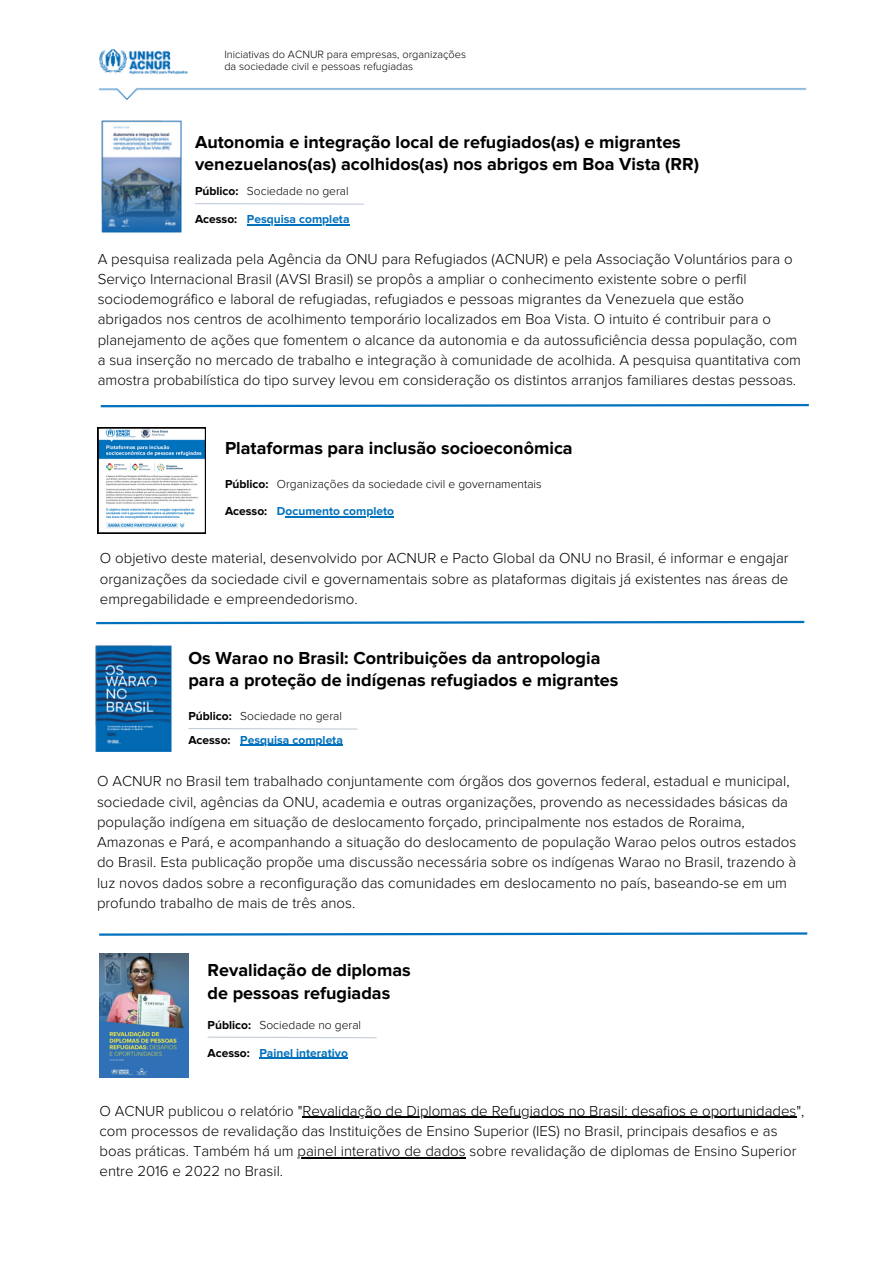
<style>
.page{position:relative;width:894px;height:1264px;background:#fff}
.page>*{position:absolute;margin:0;border:0;box-sizing:border-box;transform-origin:0 0}
.t1{font:700 18px/22.5px "Proxima Nova";color:#000}
.t2{font:300 15px/20.2px "Proxima Nova";color:#000}
.t3{font:300 12px "Proxima Nova";color:#000}
.t4{font:700 12px "Proxima Nova";color:#0071bc}
.t5{font:700 12px "Proxima Nova";color:#000}
.t6{font:300 10.95px/11.9px "Proxima Nova";color:#000}
.s1{color:#000}
</style>
<div class="page">
<img style="left:99px;top:50px;width:708px;height:49px">
<svg style="left:195px;top:203px;width:169px;height:2px"></svg>
<img style="left:101px;top:120px;width:80px;height:112px">
<hr style="left:247px;top:224px;width:102px;height:1px;background:#0071bc">
<svg style="left:188px;top:728px;width:170px;height:2px"></svg>
<img style="left:95px;top:645px;width:76px;height:106px">
<hr style="left:240px;top:745px;width:103px;height:1px;background:#0071bc">
<svg style="left:98px;top:427px;width:108px;height:106px"></svg>
<hr style="left:285px;top:516px;width:109px;height:1px;background:#0071bc">
<svg style="left:96px;top:620px;width:709px;height:5px"></svg>
<svg style="left:100px;top:403px;width:709px;height:5px"></svg>
<svg style="left:99px;top:932px;width:709px;height:4px"></svg>
<svg style="left:207px;top:1036px;width:170px;height:2px"></svg>
<img style="left:99px;top:953px;width:89px;height:124px">
<hr style="left:302px;top:1116px;width:494px;height:1px;background:#000">
<hr style="left:297px;top:1157px;width:168px;height:1px;background:#000">
<hr style="left:259px;top:1057px;width:89px;height:1px;background:#0071bc">
<p class="t6" style="left:224px;top:49px;width:243px">Iniciativas do ACNUR para empresas, organizações da sociedade civil e pessoas refugiadas</p>
<h2 class="t1" style="left:195px;top:131px;width:505px">Autonomia e integração local de refugiados(as) e migrantes venezuelanos(as) acolhidos(as) nos abrigos em Boa Vista (RR)</h2>
<h3 class="t5" style="left:195px;top:185px;width:45px">Público:</h3>
<p class="t3" style="left:247px;top:185px;width:103px">Sociedade no geral</p>
<h3 class="t5" style="left:195px;top:213px;width:44px">Acesso:</h3>
<p class="t4" style="left:247px;top:213px;width:104px">Pesquisa completa</p>
<h1 class="t2" style="left:98px;top:249px;width:704px">A pesquisa realizada pela Agência da ONU para Refugiados (ACNUR) e pela Associação Voluntários para o Serviço Internacional Brasil (AVSI Brasil) se propôs a ampliar o conhecimento existente sobre o perfil sociodemográfico e laboral de refugiadas, refugiados e pessoas migrantes da Venezuela que estão abrigados nos centros de acolhimento temporário localizados em Boa Vista. O intuito é contribuir para o planejamento de ações que fomentem o alcance da autonomia e da autossuficiência dessa população, com a sua inserção no mercado de trabalho e integração à comunidade de acolhida. A pesquisa quantitativa com amostra probabilística do tipo survey levou em consideração os distintos arranjos familiares destas pessoas.</h1>
<p class="t1" style="left:225px;top:437px;width:349px">Plataformas para inclusão socioeconômica</p>
<h3 class="t5" style="left:225px;top:478px;width:45px">Público:</h3>
<p class="t3" style="left:277px;top:478px;width:266px">Organizações da sociedade civil e governamentais</p>
<h3 class="t5" style="left:225px;top:506px;width:44px">Acesso:</h3>
<p class="t4" style="left:277px;top:506px;width:119px">Documento completo</p>
<h1 class="t2" style="left:100px;top:549px;width:690px;text-align:justify">O objetivo deste material, desenvolvido por ACNUR e Pacto Global da ONU no Brasil, é informar e engajar organizações da sociedade civil e governamentais sobre as plataformas digitais já existentes nas áreas de empregabilidade e empreendedorismo.</h1>
<h2 class="t1" style="left:188px;top:647px;width:431px">Os Warao no Brasil: Contribuições da antropologia para a proteção de indígenas refugiados e migrantes</h2>
<h3 class="t5" style="left:188px;top:710px;width:45px">Público:</h3>
<p class="t3" style="left:240px;top:710px;width:103px">Sociedade no geral</p>
<h3 class="t5" style="left:188px;top:734px;width:44px">Acesso:</h3>
<h3 class="t4" style="left:240px;top:734px;width:104px">Pesquisa completa</h3>
<h1 class="t2" style="left:97px;top:772px;width:700px">O ACNUR no Brasil tem trabalhado conjuntamente com órgãos dos governos federal, estadual e municipal, sociedade civil, agências da ONU, academia e outras organizações, provendo as necessidades básicas da população indígena em situação de deslocamento forçado, principalmente nos estados de Roraima, Amazonas e Pará, e acompanhando a situação do deslocamento de população Warao pelos outros estados do Brasil. Esta publicação propõe uma discussão necessária sobre os indígenas Warao no Brasil, trazendo à luz novos dados sobre a reconfiguração das comunidades em deslocamento no país, baseando-se em um profundo trabalho de mais de três anos.</h1>
<p class="t1" style="left:207px;top:959px;width:205px">Revalidação de diplomas de pessoas refugiadas</p>
<p class="t5" style="left:207px;top:1019px;width:45px">Público:</p>
<h2 class="t3" style="left:259px;top:1019px;width:103px">Sociedade no geral</h2>
<p class="t4" style="left:207px;top:1047px;width:142px"><span class="s1">Acesso:</span> Painel interativo</p>
<h3 class="t2" style="left:99px;top:1101px;width:706px">O ACNUR publicou o relatório "Revalidação de Diplomas de Refugiados no Brasil: desafios e oportunidades",</h3>
<p class="t2" style="left:99px;top:1121px;width:698px">com processos de revalidação das Instituições de Ensino Superior (IES) no Brasil, principais desafios e as boas práticas. Também há um painel interativo de dados sobre revalidação de diplomas de Ensino Superior</p>
<h3 class="t2" style="left:99px;top:1161px;width:185px">entre 2016 e 2022 no Brasil.</h3>
</div>
